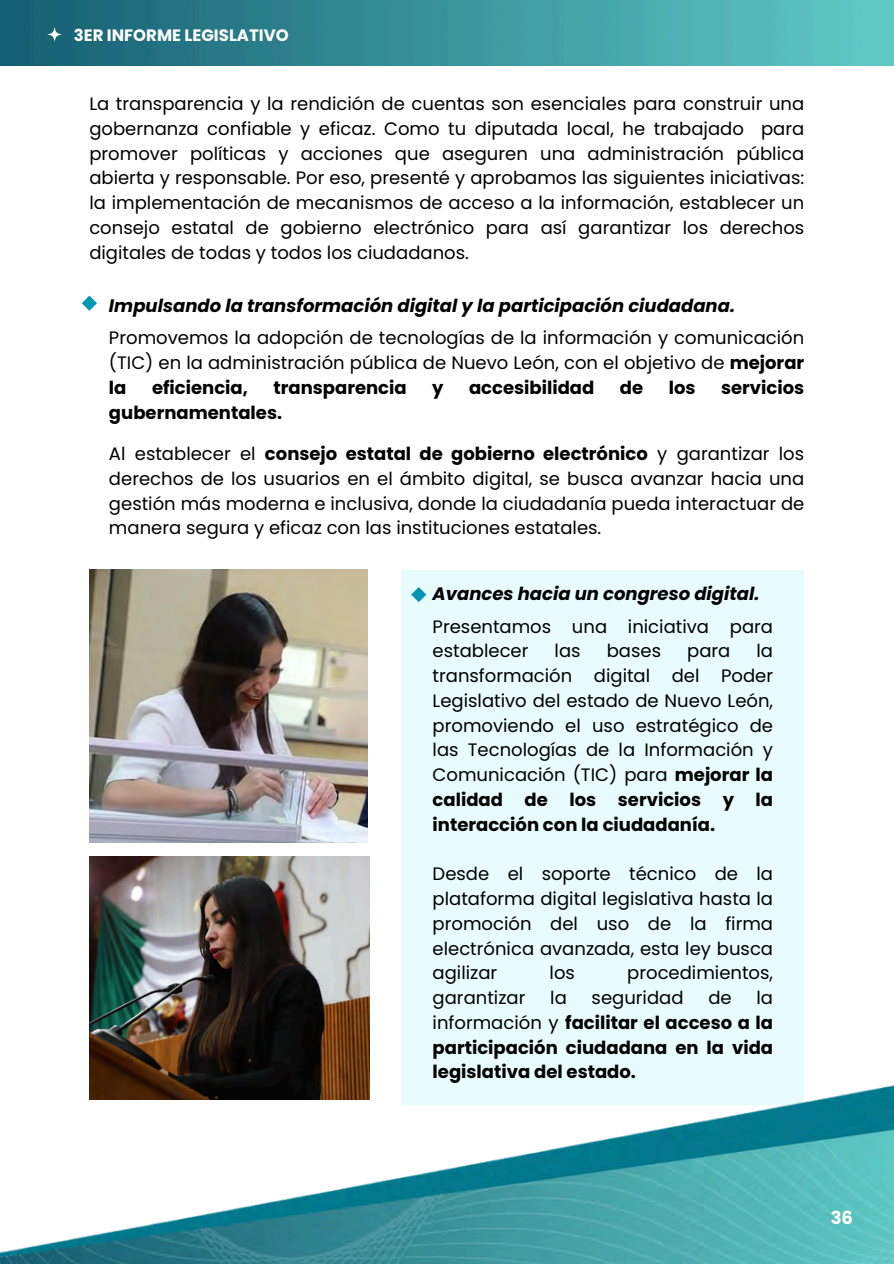
<style>
.page{position:relative;width:894px;height:1264px;background:#fff}
.page>*{position:absolute;margin:0;border:0;box-sizing:border-box;transform-origin:0 0}
.t1{font:18px/24.8px "Poppins";color:#000;text-align:justify}
.t2{font:700 18px/24.8px "Poppins";color:#000;text-align:justify}
.t3{font:italic 700 18px "Poppins";color:#000}
.t4{font:700 18px "Poppins";color:#fff}
.t5{font:700 16.5px "Poppins";color:#fff}
.s1{font-weight:700}
.s2{font-weight:400}
</style>
<div class="page">
<div style="left:401px;top:570px;width:403px;height:534px;background:#e8fbff"></div>
<svg style="left:82px;top:295px;width:15px;height:16px"></svg>
<svg style="left:411px;top:587px;width:15px;height:15px"></svg>
<img style="left:89px;top:570px;width:278px;height:272px">
<img style="left:89px;top:856px;width:280px;height:184px">
<img style="left:0;top:1040px;width:893px;height:223px">
<img style="left:0;top:0;width:893px;height:65px">
<svg style="left:47px;top:27px;width:15px;height:15px"></svg>
<p class="t5" style="left:74px;top:24px;width:216px">3ER INFORME LEGISLATIVO</p>
<p class="t1" style="left:89px;top:91px;width:716px">La transparencia y la rendición de cuentas son esenciales para construir una gobernanza confiable y eficaz. Como tu diputada local, he trabajado para promover políticas y acciones que aseguren una administración pública abierta y responsable. Por eso, presenté y aprobamos las siguientes iniciativas: la implementación de mecanismos de acceso a la información, establecer un consejo estatal de gobierno electrónico para así garantizar los derechos digitales de todas y todos los ciudadanos.</p>
<h1 class="t3" style="left:109px;top:293px;width:627px">Impulsando la transformación digital y la participación ciudadana.</h1>
<p class="t1" style="left:109px;top:325px;width:696px">Promovemos la adopción de tecnologías de la información y comunicación (TIC) en la administración pública de Nuevo León, con el objetivo de <span class="s1">mejorar la</span></p>
<p class="t2" style="left:152px;top:375px;width:97px">eficiencia,</p>
<p class="t2" style="left:273px;top:375px;width:135px">transparencia</p>
<p class="t2" style="left:432px;top:375px;width:13px">y</p>
<p class="t2" style="left:469px;top:375px;width:127px">accesibilidad</p>
<p class="t2" style="left:619px;top:375px;width:25px">de</p>
<p class="t2" style="left:668px;top:375px;width:28px">los</p>
<p class="t2" style="left:720px;top:375px;width:85px">servicios</p>
<p class="t2" style="left:109px;top:400px;width:175px">gubernamentales.</p>
<h2 class="t1" style="left:109px;top:441px;width:696px">Al establecer el <span class="s1">consejo estatal de gobierno electrónico</span> y garantizar los derechos de los usuarios en el ámbito digital, se busca avanzar hacia una gestión más moderna e inclusiva, donde la ciudadanía pueda interactuar de manera segura y eficaz con las instituciones estatales.</h2>
<p class="t3" style="left:432px;top:581px;width:328px">Avances hacia un congreso digital.</p>
<p class="t1" style="left:432px;top:614px;width:342px">Presentamos una iniciativa para establecer</p>
<p class="t1" style="left:432px;top:638px;width:342px;text-indent:324px">la transformación digital del Poder Legislativo del estado de Nuevo León, promoviendo el uso estratégico de las Tecnologías de la Información y Comunicación (TIC) para <span class="s1">mejorar la calidad de los servicios y la interacción con la ciudadanía.</span></p>
<p class="t1" style="left:432px;top:861px;width:342px">Desde el soporte técnico de la plataforma digital legislativa hasta la promoción del uso de la firma electrónica avanzada, esta ley busca agilizar</p>
<p class="t1" style="left:554px;top:638px;width:27px">las</p>
<p class="t1" style="left:606px;top:638px;width:56px">bases</p>
<p class="t1" style="left:687px;top:638px;width:45px">para</p>
<p class="t1" style="left:549px;top:960px;width:27px">los</p>
<p class="t1" style="left:627px;top:960px;width:147px">procedimientos,</p>
<p class="t1" style="left:432px;top:985px;width:94px">garantizar</p>
<p class="t1" style="left:550px;top:985px;width:18px">la</p>
<p class="t1" style="left:591px;top:985px;width:93px">seguridad</p>
<p class="t1" style="left:708px;top:985px;width:25px">de</p>
<p class="t2" style="left:432px;top:985px;width:342px;text-indent:324px"><span class="s2">la información y</span> facilitar el acceso a la participación ciudadana en la vida legislativa del estado.</p>
<p class="t4" style="left:830px;top:1205px;width:24px">36</p>
</div>
